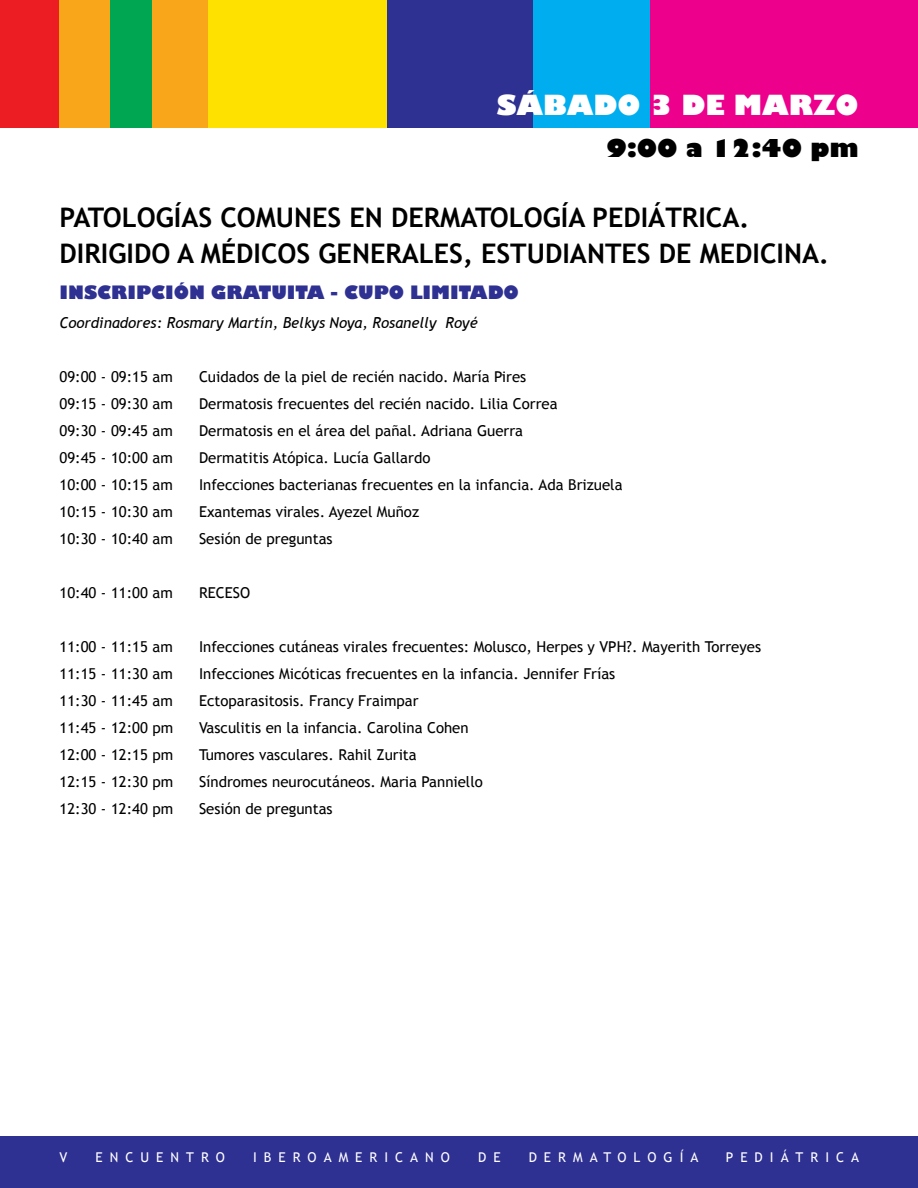
<style>
.page{position:relative;width:918px;height:1188px;background:#fff}
.page>*{position:absolute;margin:0;border:0;box-sizing:border-box;transform-origin:0 0}
.t1{font:700 27px/36px "Trebuchet MS";color:#000}
.t2{font:800 27px "Gill Sans";color:#fff}
.t3{font:800 24px "Gill Sans";color:#000}
.t4{font:800 18px "Gill Sans";color:#2e3092}
.t5{font:15px "Trebuchet MS";color:#000}
.t6{font:italic 15px "Trebuchet MS";color:#000}
.t7{font:13.5px "Trebuchet MS";letter-spacing:.52em;color:#fff}
</style>
<div class="page">
<div style="left:0;top:0;width:85px;height:127px;background:#ed1d24"></div>
<div style="left:60px;top:0;width:78px;height:127px;background:#faa61a"></div>
<div style="left:110px;top:0;width:49px;height:127px;background:#00a651"></div>
<div style="left:153px;top:0;width:70px;height:127px;background:#faa61a"></div>
<div style="left:208px;top:0;width:191px;height:127px;background:#ffe100"></div>
<div style="left:387px;top:0;width:191px;height:127px;background:#2e3092"></div>
<div style="left:0;top:1137px;width:918px;height:51px;background:#2e3092"></div>
<div style="left:533px;top:0;width:140px;height:127px;background:#00aeef"></div>
<div style="left:650px;top:0;width:268px;height:127px;background:#ec008c"></div>
<h1 class="t2" style="left:497px;top:88px;width:363px">SÁBADO 3 DE MARZO</h1>
<h2 class="t3" style="left:607px;top:133px;width:253px">9:00 a 12:40 pm</h2>
<h1 class="t1" style="left:60px;top:199px;width:771px">PATOLOGÍAS COMUNES EN DERMATOLOGÍA PEDIÁTRICA.<br>DIRIGIDO A MÉDICOS GENERALES, ESTUDIANTES DE MEDICINA.</h1>
<p class="t4" style="left:60px;top:281px;width:461px">INSCRIPCIÓN GRATUITA - CUPO LIMITADO</p>
<p class="t6" style="left:60px;top:314px;width:420px">Coordinadores: Rosmary Martín, Belkys Noya, Rosanelly Royé</p>
<p class="t5" style="left:60px;top:368px;width:115px">09:00 - 09:15 am</p>
<p class="t5" style="left:199px;top:368px;width:329px">Cuidados de la piel de recién nacido. María Pires</p>
<p class="t5" style="left:60px;top:395px;width:115px">09:15 - 09:30 am</p>
<p class="t5" style="left:199px;top:395px;width:360px">Dermatosis frecuentes del recién nacido. Lilia Correa</p>
<p class="t5" style="left:60px;top:422px;width:115px">09:30 - 09:45 am</p>
<p class="t5" style="left:199px;top:422px;width:326px">Dermatosis en el área del pañal. Adriana Guerra</p>
<p class="t5" style="left:60px;top:449px;width:115px">09:45 - 10:00 am</p>
<p class="t5" style="left:199px;top:449px;width:233px">Dermatitis Atópica. Lucía Gallardo</p>
<p class="t5" style="left:60px;top:476px;width:115px">10:00 - 10:15 am</p>
<p class="t5" style="left:199px;top:476px;width:425px">Infecciones bacterianas frecuentes en la infancia. Ada Brizuela</p>
<p class="t5" style="left:60px;top:503px;width:115px">10:15 - 10:30 am</p>
<p class="t5" style="left:199px;top:503px;width:222px">Exantemas virales. Ayezel Muñoz</p>
<p class="t5" style="left:60px;top:530px;width:115px">10:30 - 10:40 am</p>
<p class="t5" style="left:199px;top:530px;width:135px">Sesión de preguntas</p>
<p class="t5" style="left:60px;top:584px;width:115px">10:40 - 11:00 am</p>
<p class="t5" style="left:199px;top:584px;width:53px">RECESO</p>
<p class="t5" style="left:60px;top:638px;width:115px">11:00 - 11:15 am</p>
<p class="t5" style="left:199px;top:638px;width:564px">Infecciones cutáneas virales frecuentes: Molusco, Herpes y VPH?. Mayerith Torreyes</p>
<p class="t5" style="left:60px;top:665px;width:115px">11:15 - 11:30 am</p>
<p class="t5" style="left:199px;top:665px;width:418px">Infecciones Micóticas frecuentes en la infancia. Jennifer Frías</p>
<p class="t5" style="left:60px;top:692px;width:115px">11:30 - 11:45 am</p>
<p class="t5" style="left:199px;top:692px;width:221px">Ectoparasitosis. Francy Fraimpar</p>
<p class="t5" style="left:60px;top:719px;width:115px">11:45 - 12:00 pm</p>
<p class="t5" style="left:199px;top:719px;width:271px">Vasculitis en la infancia. Carolina Cohen</p>
<p class="t5" style="left:60px;top:746px;width:115px">12:00 - 12:15 pm</p>
<p class="t5" style="left:199px;top:746px;width:219px">Tumores vasculares. Rahil Zurita</p>
<p class="t5" style="left:60px;top:773px;width:115px">12:15 - 12:30 pm</p>
<p class="t5" style="left:199px;top:773px;width:285px">Síndromes neurocutáneos. Maria Panniello</p>
<p class="t5" style="left:60px;top:800px;width:115px">12:30 - 12:40 pm</p>
<p class="t5" style="left:199px;top:800px;width:135px">Sesión de preguntas</p>
<p class="t7" style="left:60px;top:1149px;width:9px">V</p>
<p class="t7" style="left:96px;top:1149px;width:131px">ENCUENTRO</p>
<p class="t7" style="left:253px;top:1149px;width:198px">IBEROAMERICANO</p>
<p class="t7" style="left:478px;top:1149px;width:24px">D E</p>
<p class="t7" style="left:529px;top:1149px;width:171px">DERMATOLOGÍA</p>
<p class="t7" style="left:726px;top:1149px;width:135px">PEDIÁTRICA</p>
</div>
